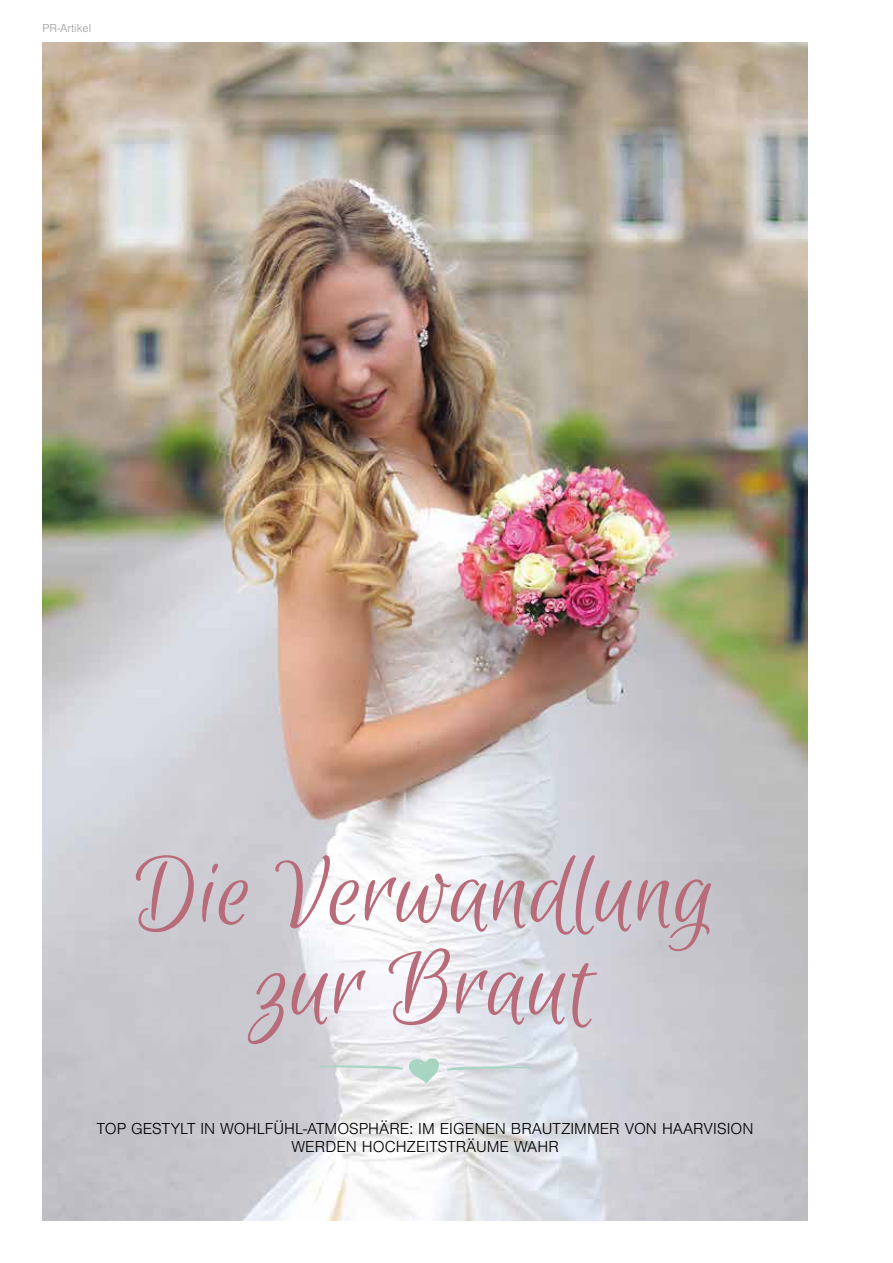
<style>
.page{position:relative;width:893px;height:1263px;background:#fff}
.page>*{position:absolute;margin:0;border:0;box-sizing:border-box;transform-origin:0 0}
.t1{font:108px/93px "Euphoria Script";color:#b86b79;text-align:center}
.t2{font:300 16.5px/18px "Sans";color:#000;text-align:center}
.t3{font:300 12px "Sans";color:#9d9d9c}
</style>
<div class="page">
<img style="left:43px;top:43px;width:765px;height:1177px">
<svg style="left:447px;top:1066px;width:85px;height:4px"></svg>
<svg style="left:319px;top:1057px;width:120px;height:26px"></svg>
<p class="t3" style="left:43px;top:22px;width:50px">PR-Artikel</p>
<h1 class="t1" style="left:135px;top:851px;width:581px">Die Verwandlung zur Braut</h1>
<p class="t2" style="left:97px;top:1120px;width:658px">TOP GESTYLT IN WOHLFÜHL-ATMOSPHÄRE: IM EIGENEN BRAUTZIMMER VON HAARVISION<br>WERDEN HOCHZEITSTRÄUME WAHR</p>
</div>
